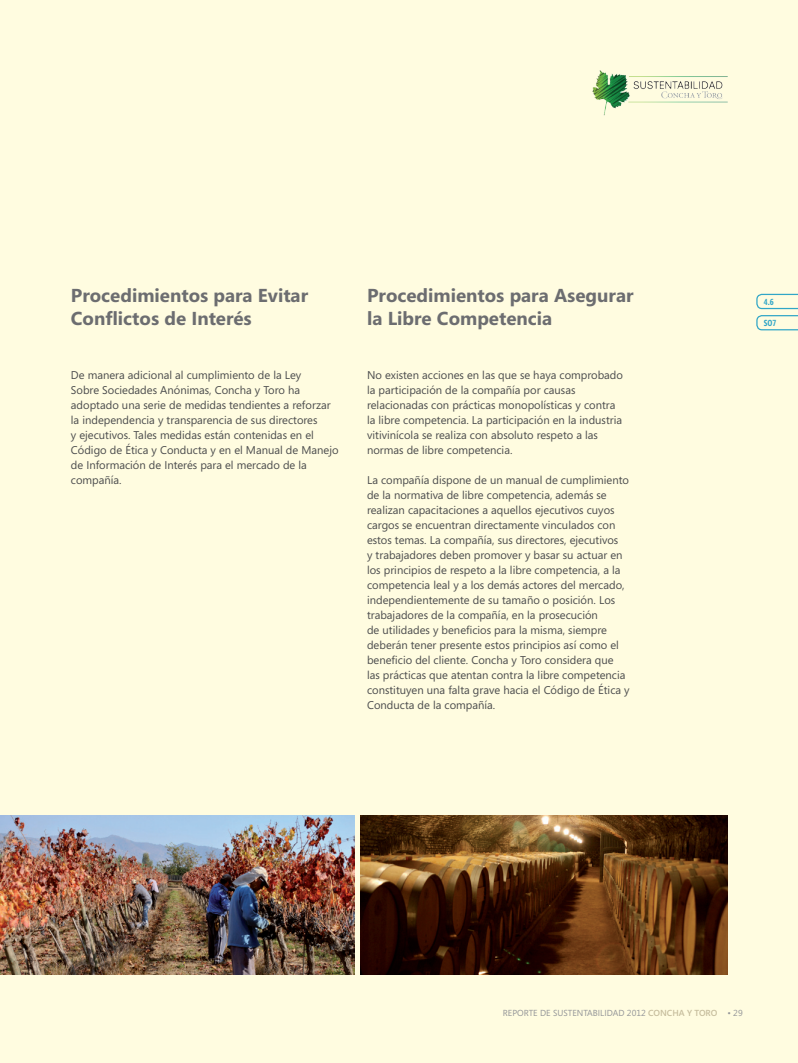
<style>
.page{position:relative;width:798px;height:1063px;background:#fff}
.page>*{position:absolute;margin:0;border:0;box-sizing:border-box;transform-origin:0 0}
.t1{font:700 18.75px/22.5px "Segoe";color:#6c6d70}
.t2{font:11.25px/15px "Segoe";color:#4b4c4d}
.t3{font:8.75px "Segoe";color:#939598}
.t4{font:700 8.75px "Segoe Condensed";color:#31a6c7}
.s1{font-weight:600;color:#c7be9e}
</style>
<div class="page">
<div style="left:0;top:0;width:797px;height:1063px;background:#fffce0"></div>
<img style="left:592px;top:71px;width:134px;height:45px">
<svg style="left:756px;top:293px;width:41px;height:38px"></svg>
<img style="left:0;top:816px;width:354px;height:158px">
<img style="left:361px;top:816px;width:366px;height:158px">
<h1 class="t1" style="left:71px;top:285px;width:239px">Procedimientos para Evitar<br>Conflictos de Interés</h1>
<h1 class="t1" style="left:367px;top:285px;width:268px">Procedimientos para Asegurar la Libre Competencia</h1>
<p class="t4" style="left:763px;top:297px;width:11px">4.6</p>
<p class="t4" style="left:763px;top:318px;width:14px">SO7</p>
<p class="t2" style="left:71px;top:367px;width:269px">De manera adicional al cumplimiento de la Ley<br>Sobre Sociedades Anónimas, Concha y Toro ha adoptado una serie de medidas tendientes a reforzar la independencia y transparencia de sus directores<br>y ejecutivos. Tales medidas están contenidas en el Código de Ética y Conducta y en el Manual de Manejo de Información de Interés para el mercado de la compañía.</p>
<p class="t2" style="left:367px;top:367px;width:257px">No existen acciones en las que se haya comprobado la participación de la compañía por causas relacionadas con prácticas monopolísticas y contra la libre competencia. La participación en la industria vitivinícola se realiza con absoluto respeto a las normas de libre competencia.</p>
<p class="t2" style="left:367px;top:472px;width:264px">La compañía dispone de un manual de cumplimiento de la normativa de libre competencia, además se realizan capacitaciones a aquellos ejecutivos cuyos cargos se encuentran directamente vinculados con estos temas. La compañía, sus directores, ejecutivos<br>y trabajadores deben promover y basar su actuar en los principios de respeto a la libre competencia, a la competencia leal y a los demás actores del mercado, independientemente de su tamaño o posición. Los trabajadores de la compañía, en la prosecución<br>de utilidades y beneficios para la misma, siempre deberán tener presente estos principios así como el beneficio del cliente. Concha y Toro considera que<br>las prácticas que atentan contra la libre competencia constituyen una falta grave hacia el Código de Ética y Conducta de la compañía.</p>
<p class="t3" style="left:502px;top:1008px;width:241px">REPORTE DE SUSTENTABILIDAD 2012 <span class="s1">CONCHA Y TORO</span> • 29</p>
</div>
